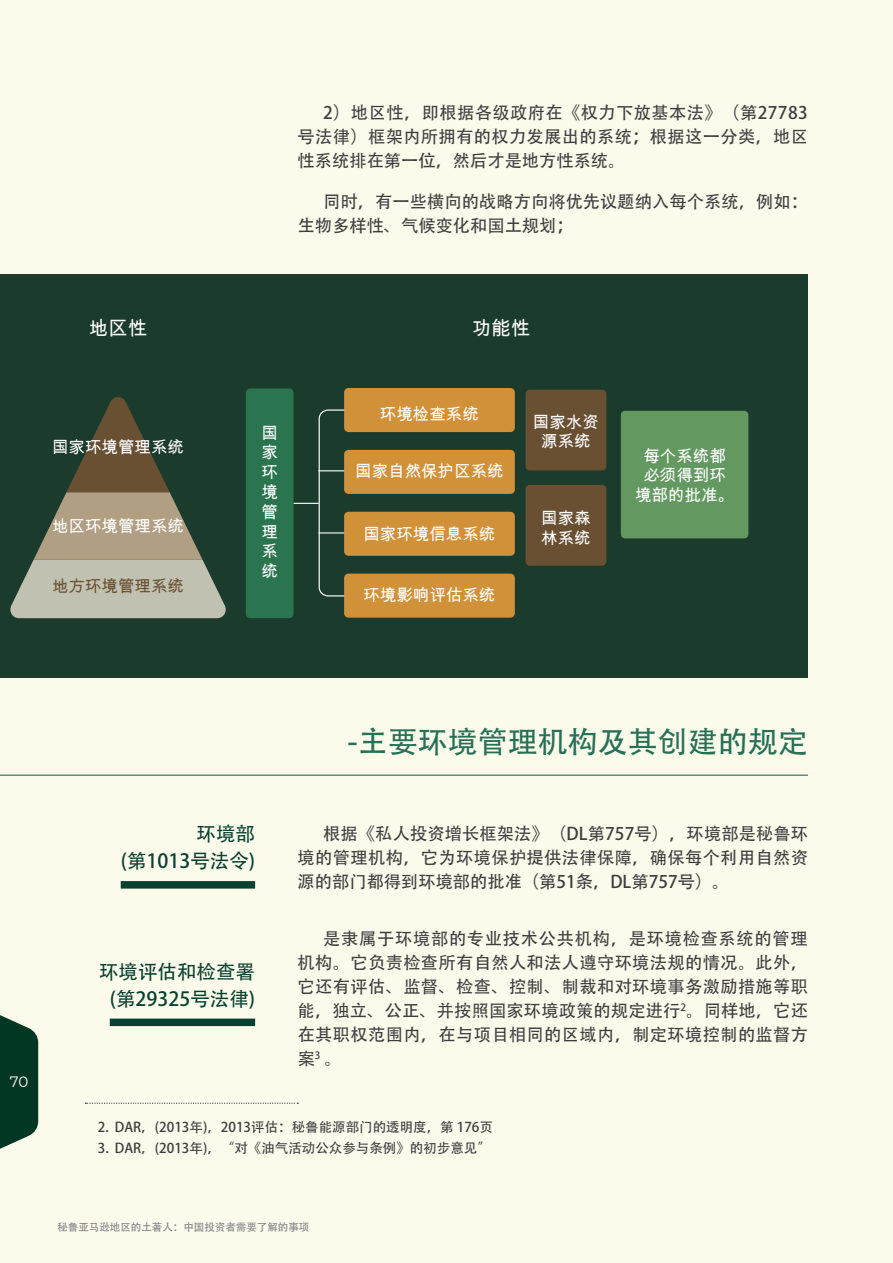
<style>
.page{position:relative;width:893px;height:1263px;background:#fcfaeb}
.page>*{position:absolute;margin:0;border:0;box-sizing:border-box;transform-origin:0 0}
.Subtitulo_derecha{font:30px "Adobe Heiti Std";color:#267056}
.Sub_pequeños{font:19.5px/27px "Adobe Heiti Std";color:#094131;text-align:right}
.t1{font:19.5px "Arial Unicode MS";color:#fff}
.Cuerpo{font:17.25px/24px "Adobe Heiti Std";letter-spacing:.01em;color:#3e3e3f;text-align:justify}
.t2{font:16.5px/19.8px "Arial Unicode MS";color:#fff;text-align:center}
.t3{font:16.5px "Arial Unicode MS";color:#6b5234}
.t4{font:15px "Montserrat";color:#fff}
.t5{font:13.5px "Adobe Heiti Std";color:#3e3e3f}
.t6{font:10.5px "Adobe Heiti Std";color:#808285}
</style>
<div class="page">
<svg style="left:0;top:1015px;width:38px;height:134px;background:#24523e"></svg>
<hr style="left:0;top:775px;width:808px;height:1px;background:#267056">
<div style="left:121px;top:881px;width:134px;height:7px;background:#094131"></div>
<div style="left:110px;top:1018px;width:145px;height:8px;background:#094131"></div>
<svg style="left:85px;top:1103px;width:213px;height:1px"></svg>
<div style="left:0;top:274px;width:808px;height:403px;background:#1b3b2c"></div>
<svg style="left:293px;top:409px;width:53px;height:188px"></svg>
<div style="left:246px;top:388px;width:47px;height:230px;background:#2a754f;border-radius:4px"></div>
<div style="left:344px;top:388px;width:171px;height:44px;background:#d19139;border-radius:4px"></div>
<div style="left:526px;top:390px;width:80px;height:80px;background:#695033;border-radius:4px"></div>
<div style="left:526px;top:485px;width:80px;height:81px;background:#695033;border-radius:4px"></div>
<div style="left:621px;top:411px;width:127px;height:127px;background:#639961;border-radius:4px"></div>
<div style="left:344px;top:450px;width:171px;height:44px;background:#d19139;border-radius:4px"></div>
<div style="left:344px;top:512px;width:171px;height:44px;background:#d19139;border-radius:4px"></div>
<div style="left:344px;top:574px;width:171px;height:44px;background:#d19139;border-radius:4px"></div>
<svg style="left:10px;top:397px;width:216px;height:221px"></svg>
<p class="Cuerpo" style="left:298px;top:101px;width:512px;text-indent:26px">2）地区性，即根据各级政府在《权力下放基本法》（第27783号法律）框架内所拥有的权力发展出的系统；根据这一分类，地区性系统排在第一位，然后才是地方性系统。</p>
<p class="Cuerpo" style="left:298px;top:190px;width:512px;text-indent:26px">同时，有一些横向的战略方向将优先议题纳入每个系统，例如：生物多样性、气候变化和国土规划；</p>
<p class="t1" style="left:89px;top:314px;width:60px">地区性</p>
<p class="t1" style="left:472px;top:314px;width:60px">功能性</p>
<p class="t2" style="left:52px;top:436px;width:133px">国家环境管理系统</p>
<p class="t2" style="left:52px;top:516px;width:133px">地区环境管理系统</p>
<p class="t3" style="left:52px;top:574px;width:133px">地方环境管理系统</p>
<p class="t2" style="left:261px;top:422px;width:18px;text-align:justify">国家环境管理系统</p>
<p class="t2" style="left:380px;top:404px;width:100px">环境检查系统</p>
<p class="t2" style="left:533px;top:412px;width:67px">国家水资源系统</p>
<p class="t2" style="left:355px;top:461px;width:150px">国家自然保护区系统</p>
<p class="t2" style="left:363px;top:524px;width:133px">国家环境信息系统</p>
<p class="t2" style="left:363px;top:584px;width:133px">环境影响评估系统</p>
<p class="t2" style="left:541px;top:508px;width:51px;text-align:left">国家森林系统</p>
<p class="t2" style="left:635px;top:445px;width:101px">每个系统都必须得到环境部的批准。</p>
<p class="t4" style="left:10px;top:1072px;width:20px">70</p>
<p class="Sub_pequeños" style="left:121px;top:821px;width:136px">环境部<br>(第1013号法令)</p>
<p class="Sub_pequeños" style="left:99px;top:959px;width:158px;text-align:center">环境评估和检查署(第29325号法律)</p>
<p class="Subtitulo_derecha" style="left:348px;top:724px;width:462px">-主要环境管理机构及其创建的规定</p>
<p class="Cuerpo" style="left:298px;top:822px;width:512px;text-indent:26px">根据《私人投资增长框架法》（DL第757号），环境部是秘鲁环境的管理机构，它为环境保护提供法律保障，确保每个利用自然资源的部门都得到环境部的批准（第51条，DL第757号）。</p>
<p class="Cuerpo" style="left:298px;top:927px;width:512px;text-indent:26px">是⾪属于环境部的专业技术公共机构，是环境检查系统的管理机构。它负责检查所有自然人和法人遵守环境法规的情况。此外，它还有评估、监督、检查、控制、制裁和对环境事务激励措施等职能，独⽴、公正、并按照国家环境政策的规定进行<sup>2</sup>。同样地，它还在其职权范围内，在与项目相同的区域内，制定环境控制的监督方案<sup>3</sup> 。</p>
<p class="t5" style="left:98px;top:1119px;width:397px">2. DAR，(2013年)，2013评估：秘鲁能源部门的透明度，第 176页</p>
<p class="t5" style="left:98px;top:1140px;width:395px">3. DAR，(2013年)，“对《油气活动公众参与条例》的初步意见”</p>
<p class="t6" style="left:57px;top:1221px;width:253px">秘鲁亚⻢逊地区的土著人：中国投资者需要了解的事项</p>
</div>
